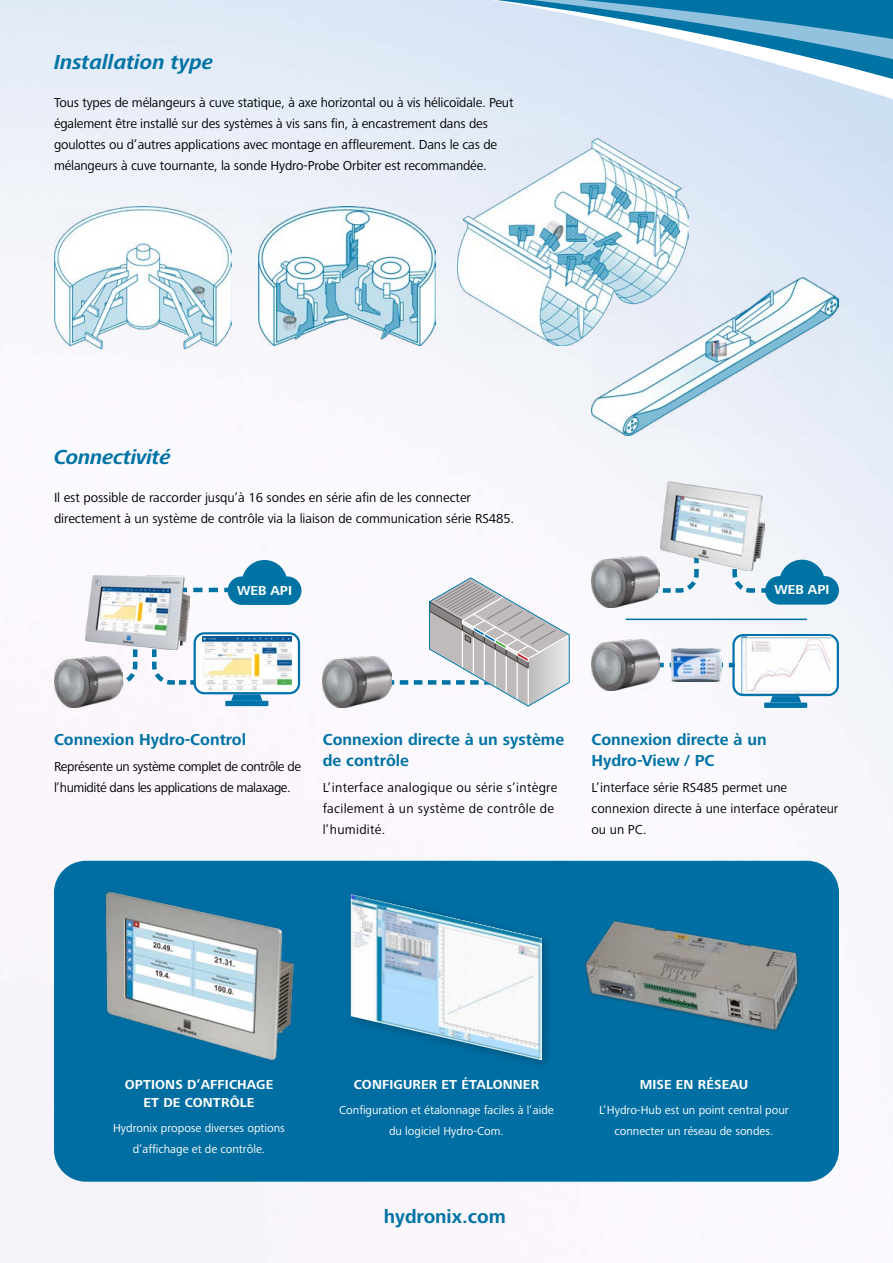
<style>
.page{position:relative;width:893px;height:1263px;background:#fff}
.page>*{position:absolute;margin:0;border:0;box-sizing:border-box;transform-origin:0 0}
.t1{font:italic 700 21px "Frutiger Next LTW1 G";color:#0073a5}
.t2{font:700 19.5px "Frutiger Next LTW1 G";color:#0073a5}
.t3{font:700 16.5px/21px "Frutiger Next LTW1 G";color:#0073a5}
.t4{font:13.5px/21px "Frutiger Next LTW1 G";letter-spacing:-.01em;color:#000}
.t5{font:13.5px/21px "Frutiger Next LTW1 G";letter-spacing:.02em;color:#000}
.t6{font:13.5px/21px "Frutiger Next LTW1 G";letter-spacing:-.03em;color:#000}
.t7{font:700 13.5px/18px "Frutiger Next LTW1 G";letter-spacing:.01em;color:#fff;text-align:center}
.t8{font:12px/21px "Frutiger Next LTW1 G";color:#fff;text-align:center}
</style>
<div class="page">
<img style="left:0;top:0;width:893px;height:1263px">
<div style="left:54px;top:861px;width:785px;height:321px;background:#0073a5;border-radius:32px"></div>
<img style="left:105px;top:891px;width:189px;height:170px">
<img style="left:585px;top:921px;width:215px;height:111px">
<div style="left:345px;top:889px;width:210px;height:183px;background:#000;opacity:.25"></div>
<img style="left:351px;top:894px;width:191px;height:166px">
<img style="left:54px;top:206px;width:177px;height:142px">
<img style="left:258px;top:206px;width:178px;height:139px">
<img style="left:457px;top:139px;width:231px;height:206px">
<img style="left:591px;top:277px;width:248px;height:158px">
<svg style="left:660px;top:663px;width:72px;height:4px"></svg>
<svg style="left:196px;top:634px;width:102px;height:58px"></svg>
<img style="left:202px;top:637px;width:89px;height:54px">
<svg style="left:98px;top:649px;width:42px;height:38px"></svg>
<svg style="left:150px;top:636px;width:48px;height:51px"></svg>
<img style="left:323px;top:657px;width:68px;height:51px">
<img style="left:86px;top:575px;width:103px;height:74px">
<img style="left:54px;top:657px;width:68px;height:51px">
<svg style="left:386px;top:577px;width:184px;height:130px"></svg>
<div style="left:194px;top:632px;width:106px;height:62px;border:2px solid #0073ab;border-radius:10px"></div>
<div style="left:225px;top:701px;width:43px;height:5px;background:#0073ab"></div>
<svg style="left:231px;top:694px;width:31px;height:7px"></svg>
<svg style="left:178px;top:560px;width:123px;height:45px"></svg>
<div style="left:735px;top:636px;width:102px;height:58px;background:#fff;border-radius:9px"></div>
<img style="left:671px;top:648px;width:50px;height:34px">
<svg style="left:730px;top:525px;width:109px;height:80px"></svg>
<img style="left:591px;top:639px;width:69px;height:51px">
<svg style="left:650px;top:539px;width:51px;height:56px"></svg>
<img style="left:591px;top:557px;width:69px;height:51px">
<img style="left:661px;top:482px;width:103px;height:89px">
<hr style="left:626px;top:619px;width:181px;height:1px;background:#0073a5">
<div style="left:732px;top:634px;width:107px;height:62px;border:2px solid #0073ab;border-radius:10px"></div>
<div style="left:764px;top:703px;width:43px;height:5px;background:#0073ab"></div>
<svg style="left:770px;top:696px;width:31px;height:7px"></svg>
<img style="left:741px;top:637px;width:89px;height:56px">
<h1 class="t1" style="left:54px;top:50px;width:161px">Installation type</h1>
<p class="t4" style="left:54px;top:93px;width:461px">Tous types de mélangeurs à cuve statique, à axe horizontal ou à vis hélicoïdale. Peut également être installé sur des systèmes à vis sans fin, à encastrement dans des goulottes ou d’autres applications avec montage en affleurement. Dans le cas de mélangeurs à cuve tournante, la sonde Hydro-Probe Orbiter est recommandée.</p>
<h1 class="t1" style="left:54px;top:445px;width:118px">Connectivité</h1>
<p class="t4" style="left:54px;top:487px;width:462px">Il est possible de raccorder jusqu’à 16 sondes en série afin de les connecter directement à un système de contrôle via la liaison de communication série RS485.</p>
<p class="t7" style="left:237px;top:582px;width:56px">WEB API</p>
<p class="t7" style="left:775px;top:581px;width:56px">WEB API</p>
<p class="t3" style="left:54px;top:730px;width:193px">Connexion Hydro-Control</p>
<p class="t6" style="left:54px;top:756px;width:248px">Représente un système complet de contrôle de l’humidité dans les applications de malaxage.</p>
<p class="t3" style="left:323px;top:730px;width:243px">Connexion directe à un système de contrôle</p>
<p class="t5" style="left:323px;top:777px;width:236px">L’interface analogique ou série s’intègre facilement à un système de contrôle de l’humidité.</p>
<p class="t3" style="left:591px;top:730px;width:177px">Connexion directe à un<br>Hydro-View / PC</p>
<p class="t4" style="left:591px;top:777px;width:248px">L’interface série RS485 permet une connexion directe à une interface opérateur ou un PC.</p>
<p class="t7" style="left:125px;top:1076px;width:150px">OPTIONS D’AFFICHAGE<br>ET DE CONTRÔLE</p>
<p class="t8" style="left:113px;top:1118px;width:173px">Hydronix propose diverses options d’affichage et de contrôle.</p>
<p class="t7" style="left:354px;top:1076px;width:187px">CONFIGURER ET ÉTALONNER</p>
<p class="t8" style="left:339px;top:1100px;width:216px">Configuration et étalonnage faciles à l’aide du logiciel Hydro-Com.</p>
<h2 class="t2" style="left:384px;top:1205px;width:124px">hydronix.com</h2>
<p class="t7" style="left:640px;top:1076px;width:110px">MISE EN RÉSEAU</p>
<p class="t8" style="left:599px;top:1100px;width:191px">L’Hydro-Hub est un point central pour connecter un réseau de sondes.</p>
</div>
